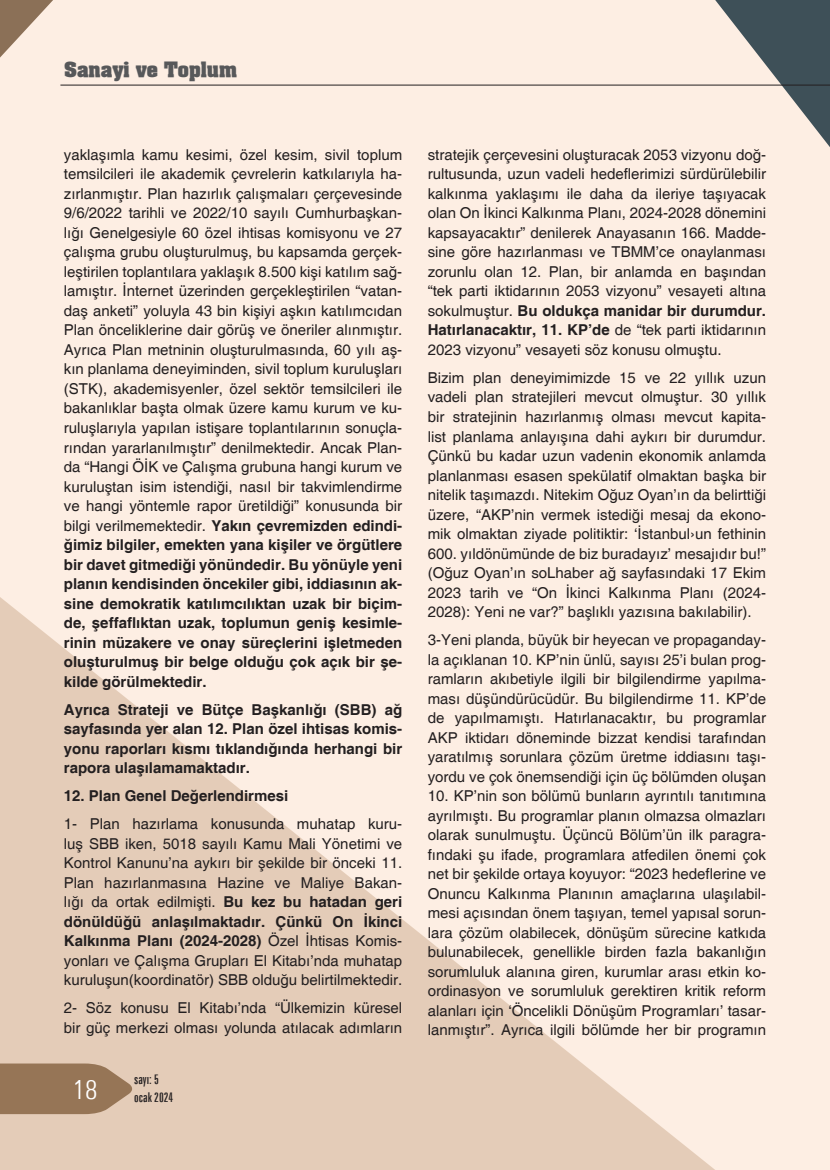
<style>
.page{position:relative;width:830px;height:1170px;background:#fff}
.page>*{position:absolute;margin:0;border:0;box-sizing:border-box;transform-origin:0 0}
.t1{font:300 condensed 27px "Zurich BT";color:#fff}
.t2{font:700 18px "TR Aardvark";color:#57585a}
.bultenmetin{font:15px/19.5px "Helvetica";color:#231f20;text-align:justify}
.bultenmetin-2{font:700 15px/19.5px "Helvetica";color:#231f20;text-align:justify}
.t3{font:extra-condensed 13.5px/18px "Zurich BT";color:#231f20}
.s1{font-weight:700}
</style>
<div class="page">
<div style="left:0;top:0;width:829px;height:1169px;background:#fdeee3"></div>
<svg style="left:0;top:0;width:53px;height:58px"></svg>
<svg style="left:714px;top:0;width:115px;height:146px"></svg>
<svg style="left:0;top:597px;width:714px;height:572px"></svg>
<svg style="left:0;top:1063px;width:133px;height:50px;background:#9f7f62"></svg>
<hr style="left:60px;top:85px;width:769px;height:1px;background:#231f20">
<p class="t2" style="left:64px;top:56px;width:174px">Sanayi ve Toplum</p>
<p class="bultenmetin" style="left:64px;top:145px;width:340px">yaklaşımla kamu kesimi, özel kesim, sivil toplum temsilcileri ile akademik çevrelerin katkılarıyla ha&shy;zırlanmıştır. Plan hazırlık çalışmaları çerçevesinde 9/6/2022 tarihli ve 2022/10 sayılı Cumhurbaşkan&shy;lığı Genelgesiyle 60 özel ihtisas komisyonu ve 27 çalışma grubu oluşturulmuş, bu kapsamda gerçek&shy;leştirilen toplantılara yaklaşık 8.500 kişi katılım sağ&shy;lamıştır. İnternet üzerinden gerçekleştirilen “vatan&shy;daş anketi” yoluyla 43 bin kişiyi aşkın katılımcıdan Plan önceliklerine dair görüş ve öneriler alınmıştır.<br>Ayrıca Plan metninin oluşturulmasında, 60 yılı aş&shy;kın planlama deneyiminden, sivil toplum kuruluşları (STK), akademisyenler, özel sektör temsilcileri ile bakanlıklar başta olmak üzere kamu kurum ve ku&shy;ruluşlarıyla yapılan istişare toplantılarının sonuçla&shy;rından yararlanılmıştır” denilmektedir. Ancak Plan&shy;da “Hangi ÖİK ve Çalışma grubuna hangi kurum ve kuruluştan isim istendiği, nasıl bir takvimlendirme ve hangi yöntemle rapor üretildiği” konusunda bir bilgi verilmemektedir. <span class="s1">Yakın çevremizden edindi&shy;ğimiz bilgiler, emekten yana kişiler ve örgütlere bir davet gitmediği yönündedir. Bu yönüyle yeni planın kendisinden öncekiler gibi, iddiasının ak&shy;sine demokratik katılımcılıktan uzak bir biçim&shy;de, şeffaflıktan uzak, toplumun geniş kesimle&shy;rinin müzakere ve onay süreçlerini işletmeden oluşturulmuş bir belge olduğu çok açık bir şe&shy;kilde görülmektedir.</span></p>
<p class="bultenmetin-2" style="left:64px;top:700px;width:340px">Ayrıca Strateji ve Bütçe Başkanlığı (SBB) ağ sayfasında yer alan 12. Plan özel ihtisas komis&shy;yonu raporları kısmı tıklandığında herhangi bir rapora ulaşılamamaktadır.</p>
<p class="bultenmetin-2" style="left:64px;top:786px;width:226px">12. Plan Genel Değerlendirmesi</p>
<p class="bultenmetin" style="left:64px;top:814px;width:340px">1- Plan hazırlama konusunda muhatap kuru&shy;luş SBB iken, 5018 sayılı Kamu Mali Yönetimi ve Kontrol Kanunu’na aykırı bir şekilde bir önceki 11.<br>Plan hazırlanmasına Hazine ve Maliye Bakan&shy;lığı da ortak edilmişti. <span class="s1">Bu kez bu hatadan geri dönüldüğü anlaşılmaktadır. Çünkü On İkinci Kalkınma Planı (2024-2028)</span> Özel İhtisas Komis&shy;yonları ve Çalışma Grupları El Kitabı’nda muhatap kuruluşun(koordinatör) SBB olduğu belirtilmektedir.</p>
<p class="bultenmetin" style="left:64px;top:998px;width:340px">2- Söz konusu El Kitabı’nda “Ülkemizin küresel bir güç merkezi olması yolunda atılacak adımların</p>
<h1 class="t1" style="left:73px;top:1072px;width:26px">18</h1>
<p class="t3" style="left:134px;top:1069px;width:41px">sayı: 5 ocak 2024</p>
<p class="bultenmetin" style="left:427px;top:145px;width:340px">stratejik çerçevesini oluşturacak 2053 vizyonu doğ&shy;rultusunda, uzun vadeli hedeflerimizi sürdürülebilir kalkınma yaklaşımı ile daha da ileriye taşıyacak olan On İkinci Kalkınma Planı, 2024-2028 dönemini kapsayacaktır” denilerek Anayasanın 166. Madde&shy;sine göre hazırlanması ve TBMM’ce onaylanması zorunlu olan 12. Plan, bir anlamda en başından “tek parti iktidarının 2053 vizyonu” vesayeti altına sokulmuştur. <span class="s1">Bu oldukça manidar bir durumdur.<br>Hatırlanacaktır, 11. KP’de</span> de “tek parti iktidarının 2023 vizyonu” vesayeti söz konusu olmuştu.</p>
<p class="bultenmetin" style="left:427px;top:368px;width:340px">Bizim plan deneyimimizde 15 ve 22 yıllık uzun vadeli plan stratejileri mevcut olmuştur. 30 yıllık bir stratejinin hazırlanmış olması mevcut kapita&shy;list planlama anlayışına dahi aykırı bir durumdur.<br>Çünkü bu kadar uzun vadenin ekonomik anlamda planlanması esasen spekülatif olmaktan başka bir nitelik taşımazdı. Nitekim Oğuz Oyan’ın da belirttiği üzere, “AKP’nin vermek istediği mesaj da ekono&shy;mik olmaktan ziyade politiktir: ‘İstanbul›un fethinin 600. yıldönümünde de biz buradayız’ mesajıdır bu!” (Oğuz Oyan’ın soLhaber ağ sayfasındaki 17 Ekim 2023 tarih ve “On İkinci Kalkınma Planı (2024- 2028): Yeni ne var?” başlıklı yazısına bakılabilir).</p>
<p class="bultenmetin" style="left:427px;top:630px;width:340px">3-Yeni planda, büyük bir heyecan ve propaganday&shy;la açıklanan 10. KP’nin ünlü, sayısı 25’i bulan prog&shy;ramların akıbetiyle ilgili bir bilgilendirme yapılma&shy;ması düşündürücüdür. Bu bilgilendirme 11. KP’de de yapılmamıştı. Hatırlanacaktır, bu programlar AKP iktidarı döneminde bizzat kendisi tarafından yaratılmış sorunlara çözüm üretme iddiasını taşı&shy;yordu ve çok önemsendiği için üç bölümden oluşan</p>
<p class="bultenmetin" style="left:427px;top:786px;width:340px">10. KP’nin son bölümü bunların ayrıntılı tanıtımına ayrılmıştı. Bu programlar planın olmazsa olmazları olarak sunulmuştu. Üçüncü Bölüm’ün ilk paragra&shy;fındaki şu ifade, programlara atfedilen önemi çok net bir şekilde ortaya koyuyor: “2023 hedeflerine ve Onuncu Kalkınma Planının amaçlarına ulaşılabil&shy;mesi açısından önem taşıyan, temel yapısal sorun&shy;lara çözüm olabilecek, dönüşüm sürecine katkıda bulunabilecek, genellikle birden fazla bakanlığın sorumluluk alanına giren, kurumlar arası etkin ko&shy;ordinasyon ve sorumluluk gerektiren kritik reform alanları için ‘Öncelikli Dönüşüm Programları’ tasar&shy;lanmıştır”. Ayrıca ilgili bölümde her bir programın</p>
</div>
